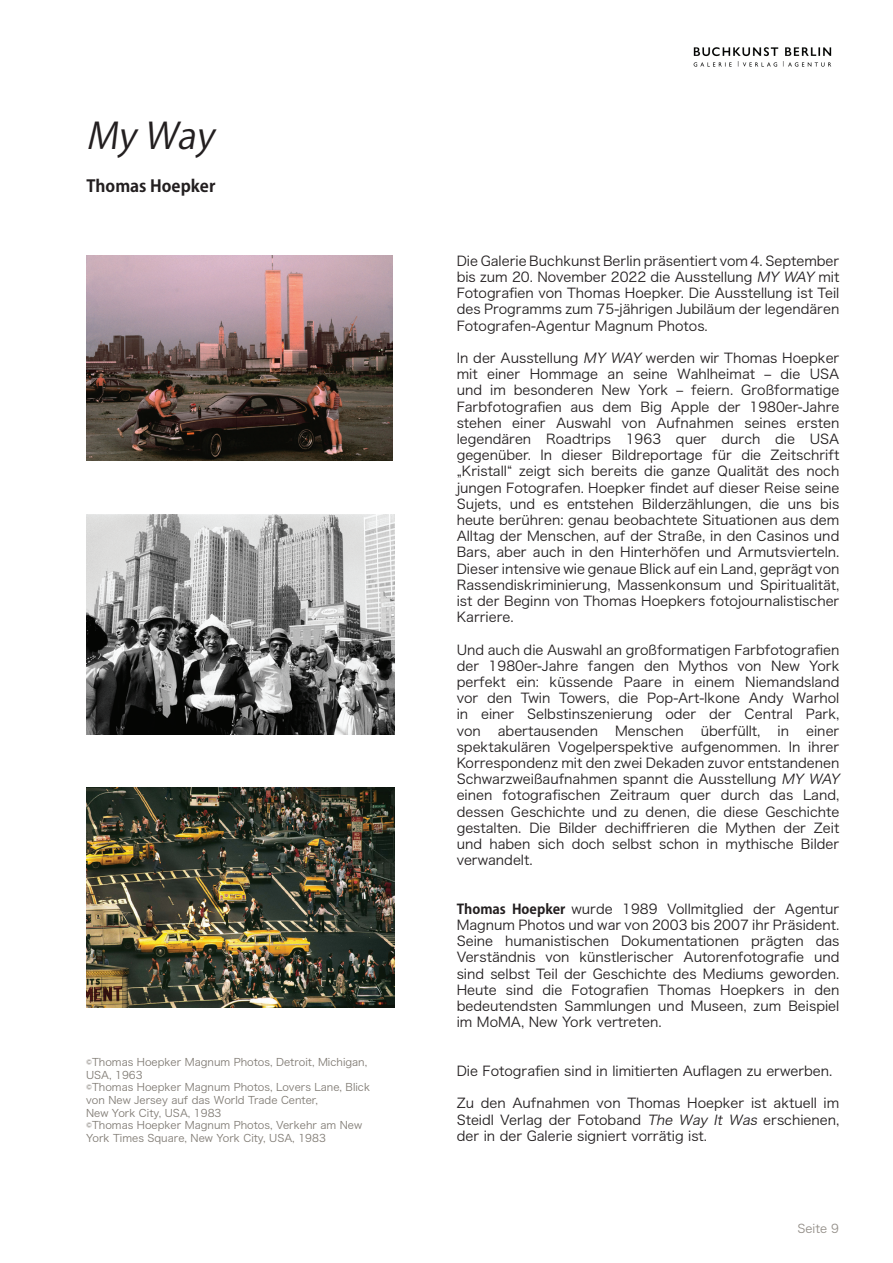
<style>
.page{position:relative;width:893px;height:1263px;background:#fff}
.page>*{position:absolute;margin:0;border:0;box-sizing:border-box;transform-origin:0 0}
.t1{font:italic 36px "Koz Go Pr 6 N";color:#231f20}
.t2{font:700 16.5px "Koz Go Pr 6 N";color:#231f20}
.t3{font:13.5px/16.2px "Hira Kaku Pro N W3";color:#231f20;text-align:justify}
.t4{font:12px "Hira Kaku Pro N W3";color:#948f89}
.t5{font:10.5px/12.6px "Hira Kaku Pro N W3";color:#807b74}
.s1{font-style:italic}
.s2{font-family:"Koz Go Pr 6 N";font-weight:700}
</style>
<div class="page">
<img style="left:86px;top:515px;width:309px;height:219px">
<img style="left:86px;top:788px;width:309px;height:220px">
<img style="left:86px;top:255px;width:307px;height:206px">
<img style="left:693px;top:47px;width:139px;height:20px">
<h1 class="t1" style="left:86px;top:116px;width:140px">MyWay</h1>
<p class="t2" style="left:86px;top:177px;width:130px">Thomas Hoepker</p>
<p class="t5" style="left:86px;top:1055px;width:285px">©Thomas Hoepker Magnum Photos, Detroit, Michigan, USA, 1963<br>©Thomas Hoepker Magnum Photos, Lovers Lane, Blick von New Jersey auf das World Trade Center,<br>New York City, USA, 1983<br>©Thomas Hoepker Magnum Photos, Verkehr am New York Times Square, New York City, USA, 1983</p>
<p class="t3" style="left:457px;top:252px;width:384px">Die Galerie Buchkunst Berlin präsentiert vom 4. September bis zum 20. November 2022 die Ausstellung <span class="s1">MY WAY</span> mit Fotografien von Thomas Hoepker. Die Ausstellung ist Teil des Programms zum 75-jährigen Jubiläum der legendären Fotografen-Agentur Magnum Photos.</p>
<p class="t3" style="left:457px;top:349px;width:384px">In der Ausstellung <span class="s1">MY WAY</span> werden wir Thomas Hoepker mit einer Hommage an seine Wahlheimat – die USA und im besonderen New York – feiern. Großformatige Farbfotografien aus dem Big Apple der 1980er-Jahre stehen einer Auswahl von Aufnahmen seines ersten legendären Roadtrips 1963 quer durch die USA gegenüber. In dieser Bildreportage für die Zeitschrift „Kristall“ zeigt sich bereits die ganze Qualität des noch jungen Fotografen. Hoepker findet auf dieser Reise seine Sujets, und es entstehen Bilderzählungen, die uns bis heute berühren: genau beobachtete Situationen aus dem Alltag der Menschen, auf der Straße, in den Casinos und Bars, aber auch in den Hinterhöfen und Armutsvierteln.<br>Dieser intensive wie genaue Blick auf ein Land, geprägt von Rassendiskriminierung, Massenkonsum und Spiritualität, ist der Beginn von Thomas Hoepkers fotojournalistischer Karriere.</p>
<p class="t3" style="left:457px;top:640px;width:384px">Und auch die Auswahl an großformatigen Farbfotografien der 1980er-Jahre fangen den Mythos von New York perfekt ein: küssende Paare in einem Niemandsland vor den Twin Towers, die Pop-Art-Ikone Andy Warhol in einer Selbstinszenierung oder der Central Park, von</p>
<p class="t3" style="left:498px;top:721px;width:102px">abertausenden</p>
<p class="t3" style="left:615px;top:721px;width:70px">Menschen</p>
<p class="t3" style="left:701px;top:721px;width:61px">überfüllt,</p>
<p class="t3" style="left:777px;top:721px;width:13px">in</p>
<p class="t3" style="left:457px;top:721px;width:388px;text-align:left;text-indent:349px">einer spektakulären Vogelperspektive aufgenommen. In ihrer Korrespondenz mit den zwei Dekaden zuvor entstandenen Schwarzweißaufnahmen spannt die Ausstellung <span class="s1">MY WAY </span>einen fotografischen Zeitraum quer durch das Land, dessen Geschichte und zu denen, die diese Geschichte gestalten. Die Bilder dechiffrieren die Mythen der Zeit und haben sich doch selbst schon in mythische Bilder verwandelt.</p>
<p class="t3" style="left:457px;top:900px;width:384px"><span class="s2">Thomas Hoepker</span> wurde 1989 Vollmitglied der Agentur Magnum Photos und war von 2003 bis 2007 ihr Präsident.<br>Seine humanistischen Dokumentationen prägten das Verständnis von künstlerischer Autorenfotografie und sind selbst Teil der Geschichte des Mediums geworden.<br>Heute sind die Fotografien Thomas Hoepkers in den bedeutendsten Sammlungen und Museen, zum Beispiel im MoMA, New York vertreten.</p>
<p class="t3" style="left:457px;top:1062px;width:377px">Die Fotografien sind in limitierten Auflagen zu erwerben.</p>
<p class="t3" style="left:457px;top:1094px;width:384px">Zu den Aufnahmen von Thomas Hoepker ist aktuell im Steidl Verlag der Fotoband <span class="s1">The Way It Was</span> erschienen, der in der Galerie signiert vorrätig ist.</p>
<p class="t4" style="left:797px;top:1218px;width:43px">Seite 9</p>
</div>
